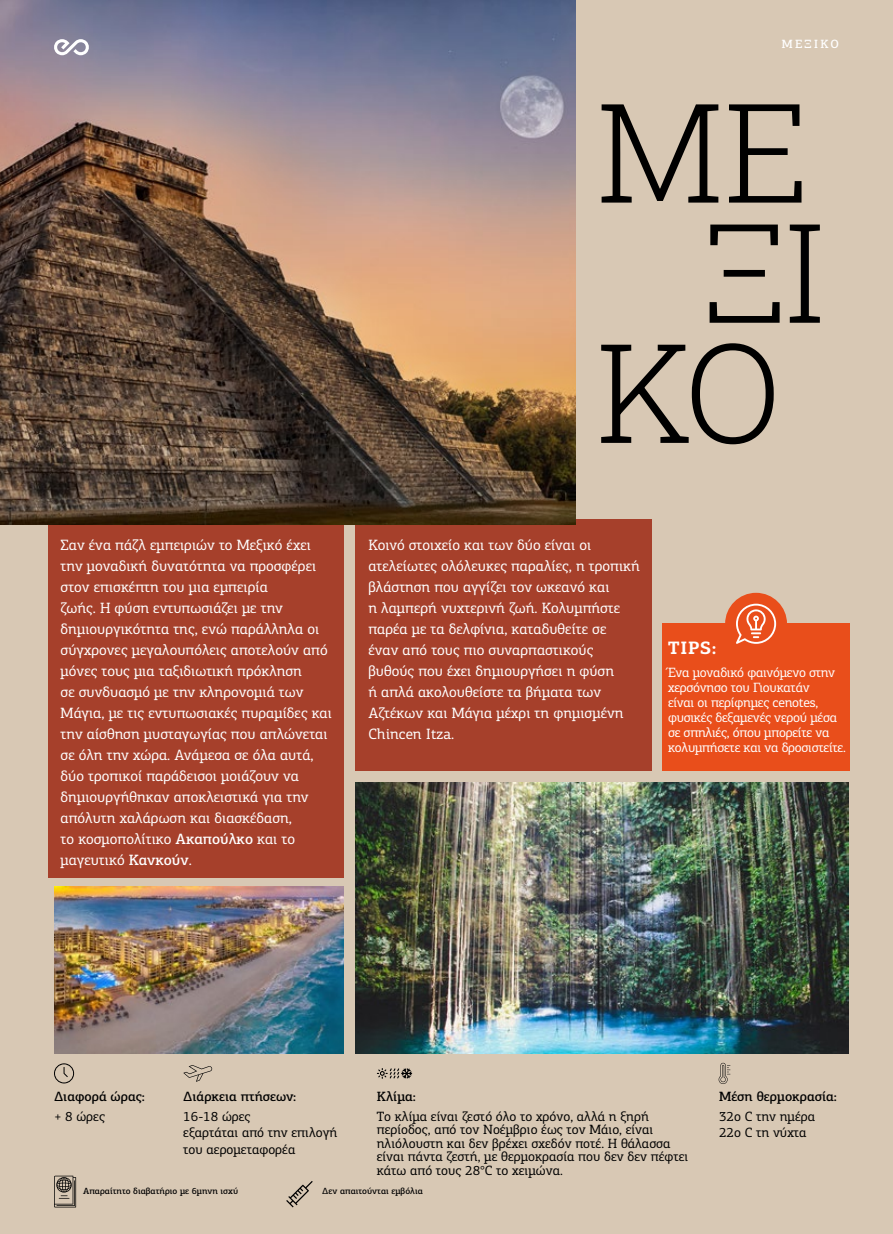
<style>
.page{position:relative;width:893px;height:1234px;background:#fff}
.page>*{position:absolute;margin:0;border:0;box-sizing:border-box;transform-origin:0 0}
.t1{font:300 138px "Roboto Slab";color:#000}
.t2{font:700 18px "PF Centro Slab Pro";color:#fff}
.t3{font:15px/21px "PF Centro Slab Pro";color:#fff}
.t4{font:13.5px/13.5px "PF Centro Slab Pro";color:#000}
.t5{font:13.5px/15px "PF Centro Slab Pro";letter-spacing:-.02em;color:#fff}
.t6{font:500 13.5px "PF Centro Slab Pro";color:#000}
.t7{font:500 12px "PF Centro Slab Pro";letter-spacing:.18em;color:#fff}
.t8{font:500 9px "PF Centro Slab Pro";color:#000}
.s1{font-weight:500}
</style>
<div class="page">
<div style="left:0;top:0;width:893px;height:1233px;background:#d8c8b4"></div>
<div style="left:49px;top:519px;width:295px;height:358px;background:#a6402b"></div>
<div style="left:355px;top:519px;width:296px;height:251px;background:#a6402b"></div>
<img style="left:0;top:0;width:575px;height:524px">
<img style="left:54px;top:886px;width:290px;height:166px">
<img style="left:355px;top:782px;width:494px;height:270px">
<svg style="left:54px;top:1175px;width:22px;height:32px"></svg>
<svg style="left:286px;top:1181px;width:27px;height:26px"></svg>
<svg style="left:54px;top:1063px;width:20px;height:20px"></svg>
<svg style="left:183px;top:1065px;width:29px;height:16px"></svg>
<svg style="left:377px;top:1068px;width:35px;height:10px"></svg>
<svg style="left:719px;top:1062px;width:11px;height:21px"></svg>
<div style="left:662px;top:623px;width:188px;height:147px;background:#e94e1b"></div>
<div style="left:725px;top:592px;width:62px;height:62px;background:#e94e1b;border-radius:50%"></div>
<svg style="left:736px;top:603px;width:40px;height:40px"></svg>
<svg style="left:53px;top:39px;width:37px;height:16px"></svg>
<p class="t7" style="left:782px;top:37px;width:58px">ΜΕΞΙΚΟ</p>
<h1 class="t1" style="left:596px;top:58px;width:202px">ΜΕ</h1>
<h1 class="t1" style="left:704px;top:178px;width:122px">ΞΙ</h1>
<h1 class="t1" style="left:596px;top:298px;width:186px">ΚΟ</h1>
<p class="t3" style="left:61px;top:533px;width:273px">Σαν ένα πάζλ εμπειριών το Μεξικό έχει την μοναδική δυνατότητα να προσφέρει στον επισκέπτη του μια εμπειρία<br>ζωής. Η φύση εντυπωσιάζει με την δημιουργικότητα της, ενώ παράλληλα οι σύγχρονες μεγαλουπόλεις αποτελούν από μόνες τους μια ταξιδιωτική πρόκληση<br>σε συνδυασμό με την κληρονομιά των Μάγια, με τις εντυπωσιακές πυραμίδες και την αίσθηση μυσταγωγίας που απλώνεται σε όλη την χώρα. Ανάμεσα σε όλα αυτά, δύο τροπικοί παράδεισοι μοιάζουν να δημιουργήθηκαν αποκλειστικά για την απόλυτη χαλάρωση και διασκέδαση,<br>το κοσμοπολίτικο <span class="s1">Ακαπούλκο</span> και το μαγευτικό <span class="s1">Κανκούν</span>.</p>
<p class="t3" style="left:368px;top:533px;width:273px">Κοινό στοιχείο και των δύο είναι οι ατελείωτες ολόλευκες παραλίες, η τροπική βλάστηση που αγγίζει τον ωκεανό και<br>η λαμπερή νυχτερινή ζωή. Κολυμπήστε παρέα με τα δελφίνια, καταδυθείτε σε έναν από τους πιο συναρπαστικούς βυθούς που έχει δημιουργήσει η φύση<br>ή απλά ακολουθείστε τα βήματα των Αζτέκων και Μάγια μέχρι τη φημισμένη Chincen Itza.</p>
<p class="t2" style="left:668px;top:636px;width:50px">TIPS:</p>
<p class="t5" style="left:668px;top:664px;width:179px">Ένα μοναδικό φαινόμενο στην χερσόνησο του Γιουκατάν<br>είναι οι περίφημες cenotes, φυσικές δεξαμενές νερού μέσα σε σπηλιές, όπου μπορείτε να κολυμπήσετε και να δροσιστείτε.</p>
<p class="t6" style="left:54px;top:1087px;width:93px">Διαφορά ώρας:</p>
<p class="t6" style="left:183px;top:1087px;width:115px">Διάρκεια πτήσεων:</p>
<p class="t4" style="left:54px;top:1109px;width:52px">+ 8 ώρες</p>
<p class="t4" style="left:183px;top:1107px;width:156px;line-height:16.5px">16-18 ώρες<br>εξαρτάται από την επιλογή του αερομεταφορέα</p>
<p class="t6" style="left:377px;top:1087px;width:41px">Κλίμα:</p>
<p class="t4" style="left:377px;top:1109px;width:313px">Tο κλίμα είναι ζεστό όλο το χρόνο, αλλά η ξηρή περίοδος, από τον Νοέμβριο έως τον Μάιο, είναι ηλιόλουστη και δεν βρέχει σχεδόν ποτέ. Η θάλασσα είναι πάντα ζεστή, με θερμοκρασία που δεν δεν πέφτει κάτω από τους 28°C το χειμώνα.</p>
<p class="t6" style="left:719px;top:1087px;width:119px">Μέση θερμοκρασία:</p>
<p class="t4" style="left:719px;top:1107px;width:98px;line-height:16.5px">32ο C την ημέρα<br>22ο C τη νύχτα</p>
<p class="t8" style="left:83px;top:1185px;width:156px">Απαραίτητο διαβατήριο με 6μηνη ισχύ</p>
<p class="t8" style="left:322px;top:1185px;width:102px">Δεν απαιτούνται εμβόλια</p>
</div>
